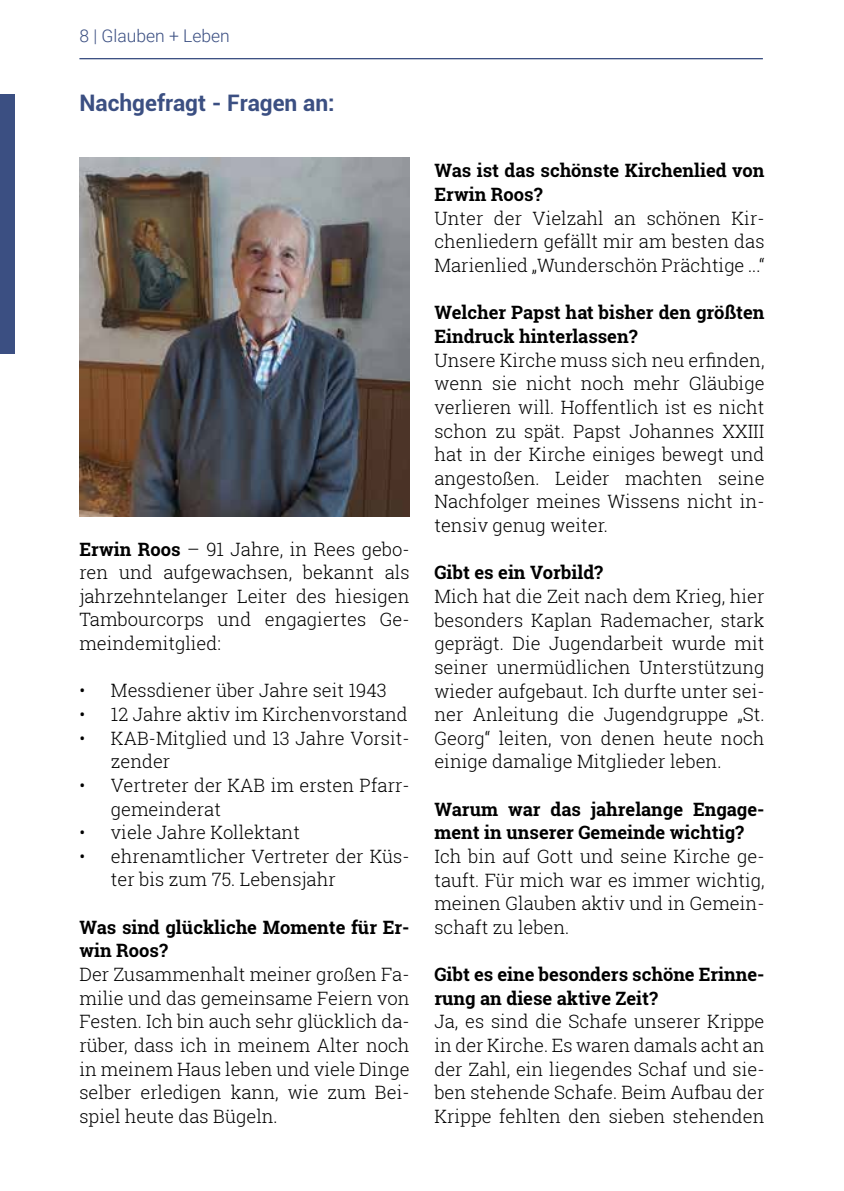
<style>
.page{position:relative;width:844px;height:1191px;background:#fff}
.page>*{position:absolute;margin:0;border:0;box-sizing:border-box;transform-origin:0 0}
.t1{font:700 22.75px "Roboto";color:#3b4f82}
.t2{font:300 18.38px/23.6px "Roboto Slab";color:#000;text-align:justify}
.t3{font:700 18.38px/23.6px "Roboto Slab";color:#000}
.t4{font:300 17.5px "Roboto";color:#3b4f82}
.s1{font-weight:700}
</style>
<div class="page">
<hr style="left:79px;top:58px;width:683px;height:1px;background:#3b4f82">
<div style="left:0;top:94px;width:15px;height:259px;background:#3b4f82"></div>
<img style="left:79px;top:157px;width:330px;height:360px">
<p class="t4" style="left:79px;top:24px;width:152px">8 | Glauben + Leben</p>
<p class="t1" style="left:79px;top:87px;width:257px">Nachgefragt - Fragen an:</p>
<p class="t2" style="left:79px;top:536px;width:331px"><span class="s1">Erwin Roos</span> – 91 Jahre, in Rees gebo&shy;ren und aufgewachsen, bekannt als jahrzehntelanger Leiter des hiesigen Tambourcorps und engagiertes Ge&shy;meindemitglied:</p>
<p class="t2" style="left:79px;top:678px;width:309px">• Messdiener über Jahre seit 1943</p>
<p class="t2" style="left:79px;top:702px;width:330px">• 12 Jahre aktiv im Kirchenvorstand</p>
<p class="t2" style="left:111px;top:725px;width:300px;text-indent:-31px">• KAB-Mitglied und 13 Jahre Vorsit&shy;zender</p>
<p class="t2" style="left:111px;top:773px;width:300px;text-indent:-31px">• Vertreter der KAB im ersten Pfarr&shy;gemeinderat</p>
<p class="t2" style="left:79px;top:820px;width:222px">• viele Jahre Kollektant</p>
<p class="t2" style="left:111px;top:844px;width:300px;text-indent:-31px">• ehrenamtlicher Vertreter der Küs&shy;ter bis zum 75. Lebensjahr</p>
<p class="t3" style="left:79px;top:915px;width:331px">Was sind glückliche Momente für Er&shy;win Roos?</p>
<p class="t2" style="left:79px;top:962px;width:331px">Der Zusammenhalt meiner großen Fa&shy;milie und das gemeinsame Feiern von Festen. Ich bin auch sehr glücklich da&shy;rüber, dass ich in meinem Alter noch in meinem Haus leben und viele Dinge selber erledigen kann, wie zum Bei&shy;spiel heute das Bügeln.</p>
<p class="t3" style="left:434px;top:159px;width:331px">Was ist das schönste Kirchenlied von<br>Erwin Roos?</p>
<p class="t2" style="left:434px;top:206px;width:331px">Unter der Vielzahl an schönen Kir&shy;chenliedern gefällt mir am besten das Marienlied „Wunderschön Prächtige ...“</p>
<p class="t3" style="left:434px;top:301px;width:331px">Welcher Papst hat bisher den größten<br>Eindruck hinterlassen?</p>
<p class="t2" style="left:434px;top:348px;width:331px">Unsere Kirche muss sich neu erfinden, wenn sie nicht noch mehr Gläubige verlieren will. Hoffentlich ist es nicht schon zu spät. Papst Johannes XXIII hat in der Kirche einiges bewegt und angestoßen. Leider machten seine Nachfolger meines Wissens nicht in&shy;tensiv genug weiter.</p>
<p class="t3" style="left:434px;top:560px;width:170px">Gibt es ein Vorbild?</p>
<p class="t2" style="left:434px;top:584px;width:331px">Mich hat die Zeit nach dem Krieg, hier besonders Kaplan Rademacher, stark geprägt. Die Jugendarbeit wurde mit seiner unermüdlichen Unterstützung wieder aufgebaut. Ich durfte unter sei&shy;ner Anleitung die Jugendgruppe „St.<br>Georg“ leiten, von denen heute noch einige damalige Mitglieder leben.</p>
<p class="t3" style="left:434px;top:797px;width:331px">Warum war das jahrelange Engage&shy;ment in unserer Gemeinde wichtig?</p>
<p class="t2" style="left:434px;top:844px;width:331px">Ich bin auf Gott und seine Kirche ge&shy;tauft. Für mich war es immer wichtig, meinen Glauben aktiv und in Gemein&shy;schaft zu leben.</p>
<p class="t3" style="left:434px;top:962px;width:331px">Gibt es eine besonders schöne Erinne&shy;rung an diese aktive Zeit?</p>
<p class="t2" style="left:434px;top:1009px;width:331px">Ja, es sind die Schafe unserer Krippe in der Kirche. Es waren damals acht an der Zahl, ein liegendes Schaf und sie&shy;ben stehende Schafe. Beim Aufbau der Krippe fehlten den sieben stehenden</p>
</div>
